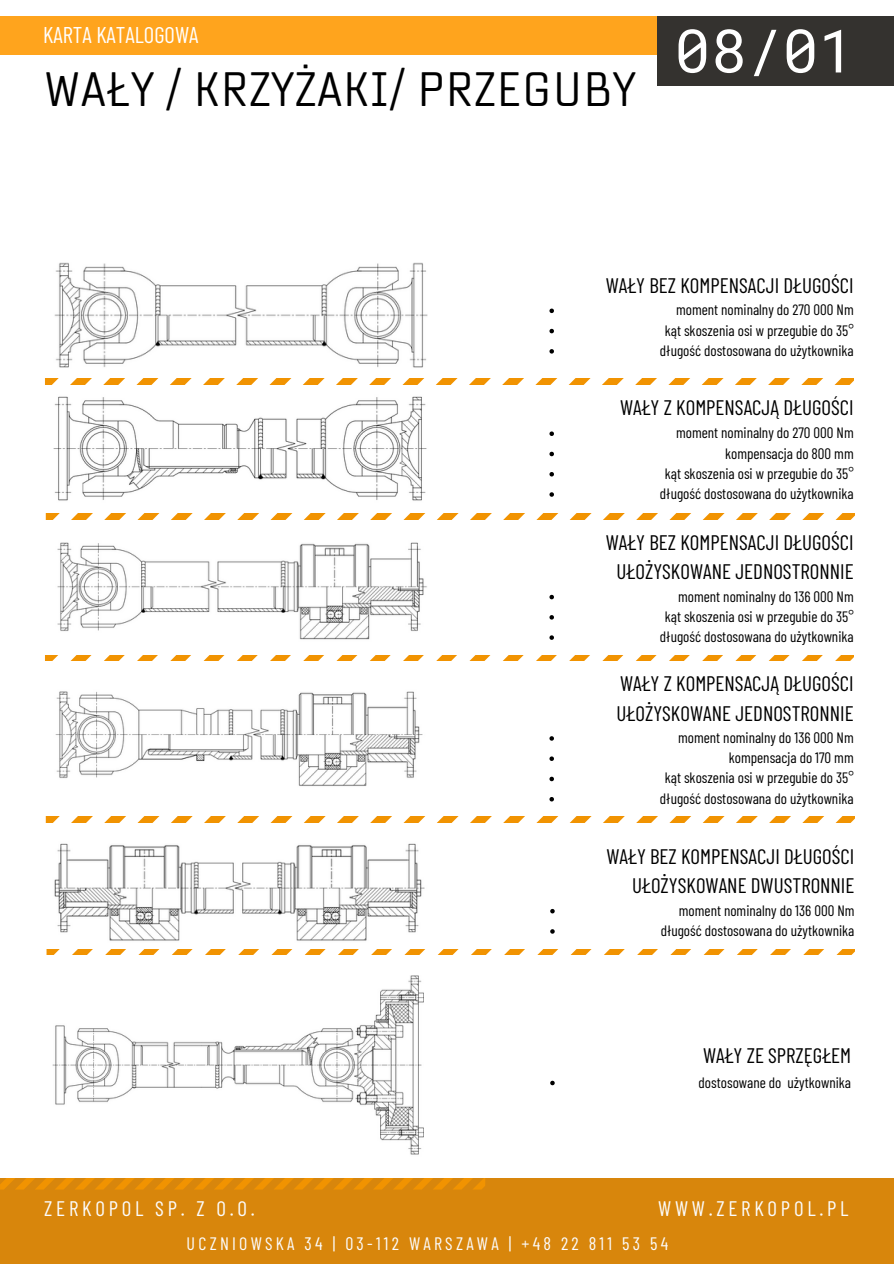
<style>
.page{position:relative;width:894px;height:1264px;background:#fff}
.page>*{position:absolute;margin:0;border:0;box-sizing:border-box;transform-origin:0 0}
.t1{font:60px "Roboto Mono";color:#fff}
.t2{font:48px "TT Lakes Neue Cond";letter-spacing:.035em;color:#000}
.t3{font:22.8px "Barlow Condensed";color:#fff}
.t4{font:21px/29.2px "Barlow Condensed";color:#000;text-align:center}
.t5{font:21px "Barlow Condensed";letter-spacing:.18em;color:#fcfcfc}
.t6{font:18px "Barlow Condensed";letter-spacing:.18em;color:#fcfcfc}
.t7{font:15px "Barlow Condensed";color:#000}
</style>
<div class="page">
<div style="left:0;top:16px;width:657px;height:38px;background:#ffa41d"></div>
<svg style="left:45px;top:379px;width:808px;height:5px"></svg>
<img style="left:54px;top:262px;width:373px;height:106px">
<img style="left:53px;top:396px;width:374px;height:105px">
<svg style="left:46px;top:514px;width:807px;height:5px"></svg>
<img style="left:57px;top:542px;width:370px;height:98px">
<svg style="left:45px;top:655px;width:808px;height:6px"></svg>
<img style="left:55px;top:691px;width:368px;height:95px">
<svg style="left:46px;top:816px;width:807px;height:6px"></svg>
<img style="left:54px;top:843px;width:371px;height:98px">
<svg style="left:549px;top:308px;width:5px;height:5px"></svg>
<svg style="left:549px;top:329px;width:5px;height:4px"></svg>
<svg style="left:549px;top:349px;width:5px;height:4px"></svg>
<svg style="left:549px;top:431px;width:5px;height:5px"></svg>
<svg style="left:549px;top:452px;width:5px;height:4px"></svg>
<svg style="left:549px;top:472px;width:5px;height:4px"></svg>
<svg style="left:549px;top:492px;width:5px;height:5px"></svg>
<svg style="left:549px;top:595px;width:5px;height:4px"></svg>
<svg style="left:549px;top:615px;width:5px;height:4px"></svg>
<svg style="left:549px;top:635px;width:5px;height:5px"></svg>
<svg style="left:549px;top:736px;width:5px;height:4px"></svg>
<svg style="left:549px;top:756px;width:5px;height:5px"></svg>
<svg style="left:549px;top:776px;width:5px;height:5px"></svg>
<svg style="left:549px;top:797px;width:5px;height:4px"></svg>
<svg style="left:550px;top:908px;width:4px;height:5px"></svg>
<svg style="left:550px;top:929px;width:4px;height:4px"></svg>
<svg style="left:47px;top:949px;width:807px;height:5px"></svg>
<img style="left:52px;top:975px;width:371px;height:180px">
<svg style="left:550px;top:1080px;width:4px;height:5px"></svg>
<div style="left:0;top:1178px;width:893px;height:85px;background:#d8860c"></div>
<svg style="left:0;top:1178px;width:485px;height:11px"></svg>
<div style="left:657px;top:16px;width:236px;height:70px;background:#34322f"></div>
<h1 class="t3" style="left:43px;top:20px;width:157px">KARTA KATALOGOWA</h1>
<h3 class="t2" style="left:45px;top:56px;width:591px">WAŁY / KRZYŻAKI/ PRZEGUBY</h3>
<p class="t1" style="left:674px;top:10px;width:182px">08/01</p>
<h2 class="t4" style="left:605px;top:269px;width:249px">WAŁY BEZ KOMPENSACJI DŁUGOŚCI</h2>
<p class="t7" style="left:676px;top:300px;width:179px">moment nominalny do 270 000 Nm</p>
<p class="t7" style="left:664px;top:320px;width:190px">kąt skoszenia osi w przegubie do 35°</p>
<p class="t7" style="left:659px;top:341px;width:195px">długość dostosowana do użytkownika</p>
<p class="t4" style="left:620px;top:392px;width:235px">WAŁY Z KOMPENSACJĄ DŁUGOŚCI</p>
<p class="t7" style="left:676px;top:423px;width:179px">moment nominalny do 270 000 Nm</p>
<h3 class="t7" style="left:724px;top:443px;width:130px">kompensacja do 800 mm</h3>
<p class="t7" style="left:664px;top:464px;width:190px">kąt skoszenia osi w przegubie do 35°</p>
<p class="t7" style="left:659px;top:484px;width:195px">długość dostosowana do użytkownika</p>
<p class="t4" style="left:605px;top:527px;width:249px">WAŁY BEZ KOMPENSACJI DŁUGOŚCI<br>UŁOŻYSKOWANE JEDNOSTRONNIE</p>
<p class="t7" style="left:678px;top:586px;width:177px">moment nominalny do 136 000 Nm</p>
<p class="t7" style="left:664px;top:607px;width:190px">kąt skoszenia osi w przegubie do 35°</p>
<p class="t7" style="left:659px;top:627px;width:195px">długość dostosowana do użytkownika</p>
<p class="t4" style="left:616px;top:668px;width:238px;text-align:left">WAŁY Z KOMPENSACJĄ DŁUGOŚCI<br>UŁOŻYSKOWANE JEDNOSTRONNIE</p>
<h3 class="t7" style="left:678px;top:728px;width:177px">moment nominalny do 136 000 Nm</h3>
<p class="t7" style="left:728px;top:748px;width:126px">kompensacja do 170 mm</p>
<p class="t7" style="left:664px;top:768px;width:190px">kąt skoszenia osi w przegubie do 35°</p>
<p class="t7" style="left:659px;top:788px;width:195px">długość dostosowana do użytkownika</p>
<h3 class="t4" style="left:606px;top:841px;width:249px;text-align:right">WAŁY BEZ KOMPENSACJI DŁUGOŚCI<br>UŁOŻYSKOWANE DWUSTRONNIE</h3>
<p class="t7" style="left:678px;top:900px;width:177px">moment nominalny do 136 000 Nm</p>
<p class="t7" style="left:660px;top:920px;width:195px">długość dostosowana do użytkownika</p>
<h3 class="t4" style="left:702px;top:1039px;width:150px">WAŁY ZE SPRZĘGŁEM</h3>
<p class="t7" style="left:698px;top:1072px;width:154px">dostosowane do użytkownika</p>
<p class="t5" style="left:44px;top:1195px;width:212px">ZERKOPOL SP. Z O.O.</p>
<p class="t5" style="left:658px;top:1195px;width:192px">WWW.ZERKOPOL.PL</p>
<p class="t6" style="left:186px;top:1232px;width:483px">UCZNIOWSKA 34 | 03-112 WARSZAWA | +48 22 811 53 54</p>
</div>
